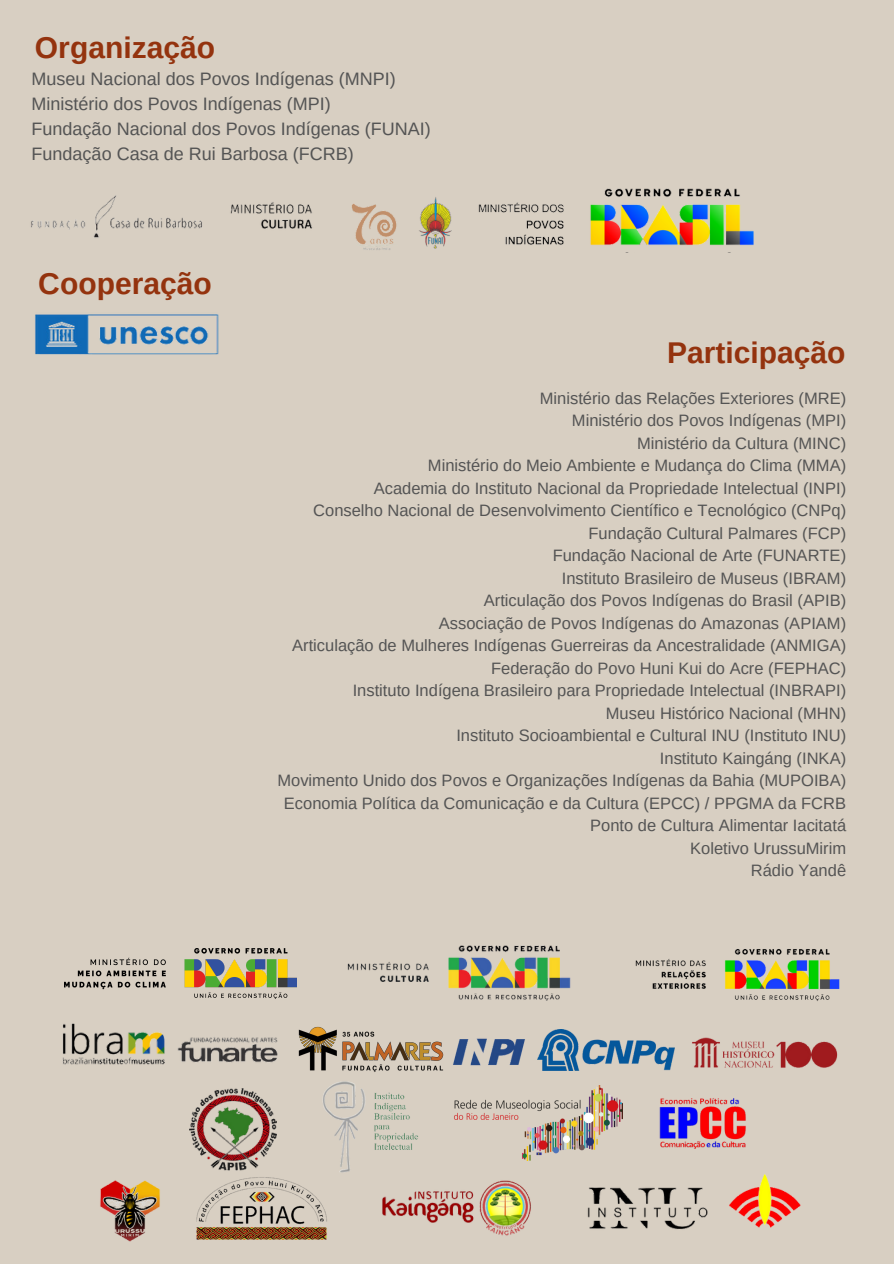
<style>
.page{position:relative;width:894px;height:1264px;background:#fff}
.page>*{position:absolute;margin:0;border:0;box-sizing:border-box;transform-origin:0 0}
.t1{font:700 30px "Arimo";color:#94330e}
.t2{font:18px "Arimo";color:#545454}
.t3{font:16.5px "Arimo";color:#545454}
</style>
<div class="page">
<div style="left:0;top:0;width:893px;height:1263px;background:#d8cfc2"></div>
<img style="left:196px;top:1177px;width:131px;height:63px">
<img style="left:62px;top:1023px;width:103px;height:42px">
<img style="left:587px;top:1187px;width:121px;height:42px">
<img style="left:100px;top:1180px;width:60px;height:62px">
<img style="left:729px;top:1174px;width:72px;height:54px">
<img style="left:382px;top:1180px;width:149px;height:56px">
<img style="left:35px;top:314px;width:183px;height:40px">
<img style="left:177px;top:1037px;width:101px;height:26px">
<img style="left:539px;top:1029px;width:135px;height:41px">
<img style="left:659px;top:1098px;width:87px;height:50px">
<img style="left:31px;top:195px;width:282px;height:43px">
<img style="left:351px;top:188px;width:403px;height:62px">
<img style="left:323px;top:1081px;width:95px;height:92px">
<img style="left:454px;top:1085px;width:168px;height:74px">
<img style="left:453px;top:1038px;width:86px;height:51px">
<img style="left:189px;top:1088px;width:88px;height:83px">
<img style="left:635px;top:949px;width:205px;height:52px">
<img style="left:347px;top:945px;width:224px;height:56px">
<img style="left:65px;top:948px;width:232px;height:50px">
<img style="left:298px;top:1026px;width:146px;height:46px">
<img style="left:692px;top:1037px;width:146px;height:31px">
<p class="t1" style="left:35px;top:31px;width:181px">Organização</p>
<p class="t2" style="left:32px;top:69px;width:365px">Museu Nacional dos Povos Indígenas (MNPI)</p>
<p class="t2" style="left:32px;top:94px;width:300px">Ministério dos Povos Indígenas (MPI)</p>
<p class="t2" style="left:32px;top:119px;width:400px">Fundação Nacional dos Povos Indígenas (FUNAI)</p>
<p class="t2" style="left:32px;top:143px;width:323px">Fundação Casa de Rui Barbosa (FCRB)</p>
<p class="t1" style="left:38px;top:267px;width:175px">Cooperação</p>
<p class="t1" style="left:667px;top:336px;width:180px">Participação</p>
<p class="t3" style="left:539px;top:389px;width:308px">Ministério das Relações Exteriores (MRE)</p>
<p class="t3" style="left:571px;top:411px;width:276px">Ministério dos Povos Indígenas (MPI)</p>
<p class="t3" style="left:637px;top:434px;width:210px">Ministério da Cultura (MINC)</p>
<p class="t3" style="left:428px;top:456px;width:419px">Ministério do Meio Ambiente e Mudança do Clima (MMA)</p>
<p class="t3" style="left:373px;top:479px;width:474px">Academia do Instituto Nacional da Propriedade Intelectual (INPI)</p>
<p class="t3" style="left:313px;top:501px;width:534px">Conselho Nacional de Desenvolvimento Científico e Tecnológico (CNPq)</p>
<p class="t3" style="left:588px;top:524px;width:259px">Fundação Cultural Palmares (FCP)</p>
<p class="t3" style="left:552px;top:546px;width:295px">Fundação Nacional de Arte (FUNARTE)</p>
<p class="t3" style="left:561px;top:569px;width:286px">Instituto Brasileiro de Museus (IBRAM)</p>
<p class="t3" style="left:483px;top:591px;width:364px">Articulação dos Povos Indígenas do Brasil (APIB)</p>
<p class="t3" style="left:439px;top:614px;width:408px">Associação de Povos Indígenas do Amazonas (APIAM)</p>
<p class="t3" style="left:292px;top:636px;width:555px">Articulação de Mulheres Indígenas Guerreiras da Ancestralidade (ANMIGA)</p>
<p class="t3" style="left:491px;top:659px;width:356px">Federação do Povo Huni Kui do Acre (FEPHAC)</p>
<p class="t3" style="left:352px;top:681px;width:495px">Instituto Indígena Brasileiro para Propriedade Intelectual (INBRAPI)</p>
<p class="t3" style="left:605px;top:704px;width:242px">Museu Histórico Nacional (MHN)</p>
<p class="t3" style="left:456px;top:726px;width:391px">Instituto Socioambiental e Cultural INU (Instituto INU)</p>
<p class="t3" style="left:659px;top:749px;width:188px">Instituto Kaingáng (INKA)</p>
<p class="t3" style="left:277px;top:771px;width:570px">Movimento Unido dos Povos e Organizações Indígenas da Bahia (MUPOIBA)</p>
<p class="t3" style="left:284px;top:794px;width:563px">Economia Política da Comunicação e da Cultura (EPCC) / PPGMA da FCRB</p>
<p class="t3" style="left:590px;top:816px;width:257px">Ponto de Cultura Alimentar Iacitatá</p>
<p class="t3" style="left:690px;top:839px;width:157px">Koletivo UrussuMirim</p>
<p class="t3" style="left:750px;top:861px;width:97px">Rádio Yandê</p>
</div>
